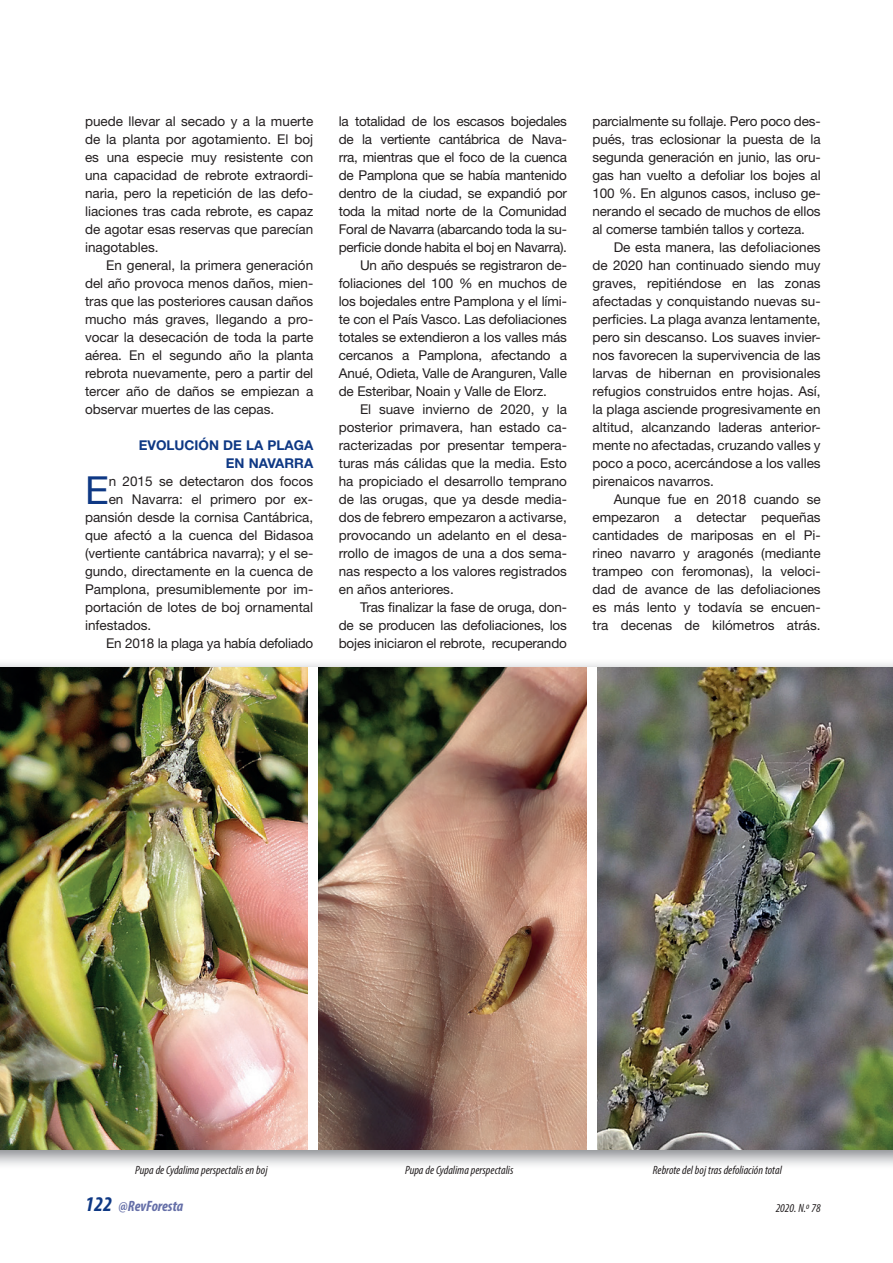
<style>
.page{position:relative;width:893px;height:1263px;background:#fff}
.page>*{position:absolute;margin:0;border:0;box-sizing:border-box;transform-origin:0 0}
.t1{font:38.7px "Helvetica Neue LT Std";color:#0e3884}
.t2{font:italic 700 condensed 15px "Myriad Pro";color:#656fa8}
.t3{font:13.5px/18px "Helvetica Neue LT Std";color:#231f20;text-align:justify}
.t4{font:13.5px "Helvetica Neue LT Std";letter-spacing:-.02em;color:#231f20}
.t5{font:700 13.5px/18px "Helvetica Neue";color:#0e3884;text-align:right}
.t6{font:italic condensed 12px "Myriad Pro";color:#231f20}
.s1{font-size:21px;color:#0e3884}
</style>
<div class="page">
<img style="left:0;top:663px;width:893px;height:502px">
<img style="left:318px;top:668px;width:270px;height:481px">
<img style="left:0;top:668px;width:309px;height:481px">
<img style="left:597px;top:668px;width:296px;height:481px">
<div style="left:309px;top:667px;width:9px;height:482px;background:#fff"></div>
<div style="left:588px;top:667px;width:9px;height:482px;background:#fff"></div>
<p class="t3" style="left:85px;top:112px;width:230px">puede llevar al secado y a la muerte de la planta por agotamiento. El boj es una especie muy resistente con una capacidad de rebrote extraordi&shy;naria, pero la repetición de las defo&shy;liaciones tras cada rebrote, es capaz de agotar esas reservas que parecían inagotables.</p>
<p class="t3" style="left:85px;top:256px;width:230px;text-indent:21px">En general, la primera generación del año provoca menos daños, mien&shy;tras que las posteriores causan daños mucho más graves, llegando a pro&shy;vocar la desecación de toda la parte aérea. En el segundo año la planta rebrota nuevamente, pero a partir del tercer año de daños se empiezan a observar muertes de las cepas.</p>
<p class="t5" style="left:139px;top:436px;width:176px">EVOLUCIÓN DE LA PLAGA<br>EN NAVARRA</p>
<h1 class="t1" style="left:85px;top:467px;width:25px">E</h1>
<p class="t3" style="left:109px;top:472px;width:206px">n 2015 se detectaron dos focos</p>
<p class="t3" style="left:109px;top:490px;width:206px">en Navarra: el primero por ex-</p>
<p class="t3" style="left:85px;top:508px;width:230px">pansión desde la cornisa Cantábrica,</p>
<p class="t3" style="left:85px;top:526px;width:230px">que afectó a la cuenca del Bidasoa</p>
<p class="t3" style="left:85px;top:544px;width:230px">(vertiente cantábrica navarra); y el se-</p>
<p class="t3" style="left:85px;top:562px;width:230px">gundo, directamente en la cuenca de</p>
<p class="t3" style="left:85px;top:580px;width:230px">Pamplona, presumiblemente por im-</p>
<p class="t3" style="left:85px;top:598px;width:230px">portación de lotes de boj ornamental</p>
<p class="t3" style="left:85px;top:616px;width:68px">infestados.</p>
<p class="t4" style="left:106px;top:635px;width:208px">En 2018 la plaga ya había defoliado</p>
<p class="t4" style="left:339px;top:113px;width:230px">la totalidad de los escasos bojedales</p>
<p class="t4" style="left:339px;top:131px;width:230px">de la vertiente cantábrica de Nava-</p>
<p class="t4" style="left:339px;top:149px;width:230px">rra, mientras que el foco de la cuenca</p>
<p class="t4" style="left:339px;top:167px;width:230px">de Pamplona que se había mantenido</p>
<p class="t4" style="left:339px;top:185px;width:230px">dentro de la ciudad, se expandió por</p>
<p class="t4" style="left:339px;top:203px;width:230px">toda la mitad norte de la Comunidad</p>
<p class="t4" style="left:339px;top:221px;width:230px">Foral de Navarra (abarcando toda la su-</p>
<p class="t4" style="left:339px;top:239px;width:230px">perficie donde habita el boj en Navarra).</p>
<p class="t3" style="left:360px;top:256px;width:208px">Un año después se registraron de-</p>
<p class="t3" style="left:339px;top:274px;width:230px">foliaciones del 100 % en muchos de</p>
<p class="t3" style="left:339px;top:292px;width:230px">los bojedales entre Pamplona y el lími-</p>
<p class="t3" style="left:339px;top:310px;width:230px">te con el País Vasco. Las defoliaciones</p>
<p class="t3" style="left:339px;top:328px;width:230px">totales se extendieron a los valles más</p>
<p class="t3" style="left:339px;top:346px;width:230px">cercanos a Pamplona, afectando a</p>
<p class="t3" style="left:339px;top:364px;width:230px">Anué, Odieta, Valle de Aranguren, Valle</p>
<p class="t3" style="left:339px;top:382px;width:210px">de Esteribar, Noain y Valle de Elorz.</p>
<p class="t3" style="left:360px;top:400px;width:208px">El suave invierno de 2020, y la</p>
<p class="t3" style="left:339px;top:418px;width:230px">posterior primavera, han estado ca-</p>
<p class="t3" style="left:339px;top:436px;width:230px">racterizadas por presentar tempera-</p>
<p class="t3" style="left:339px;top:454px;width:230px">turas más cálidas que la media. Esto</p>
<p class="t3" style="left:339px;top:472px;width:230px">ha propiciado el desarrollo temprano</p>
<p class="t3" style="left:339px;top:490px;width:230px">de las orugas, que ya desde media-</p>
<p class="t3" style="left:339px;top:508px;width:230px">dos de febrero empezaron a activarse,</p>
<p class="t3" style="left:339px;top:526px;width:230px">provocando un adelanto en el desa-</p>
<p class="t3" style="left:339px;top:544px;width:230px">rrollo de imagos de una a dos sema-</p>
<p class="t3" style="left:339px;top:562px;width:230px">nas respecto a los valores registrados</p>
<p class="t3" style="left:339px;top:580px;width:117px">en años anteriores.</p>
<p class="t3" style="left:360px;top:598px;width:208px">Tras finalizar la fase de oruga, don-</p>
<p class="t3" style="left:339px;top:616px;width:230px">de se producen las defoliaciones, los</p>
<p class="t3" style="left:339px;top:634px;width:230px">bojes iniciaron el rebrote, recuperando</p>
<p class="t3" style="left:592px;top:112px;width:230px">parcialmente su follaje. Pero poco des&shy;pués, tras eclosionar la puesta de la segunda generación en junio, las oru&shy;gas han vuelto a defoliar los bojes al 100 %. En algunos casos, incluso ge&shy;nerando el secado de muchos de ellos al comerse también tallos y corteza.</p>
<p class="t3" style="left:592px;top:238px;width:230px;text-indent:21px">De esta manera, las defoliaciones de 2020 han continuado siendo muy graves, repitiéndose en las zonas afectadas y conquistando nuevas su&shy;perficies. La plaga avanza lentamente, pero sin descanso. Los suaves invier&shy;nos favorecen la supervivencia de las larvas de hibernan en provisionales refugios construidos entre hojas. Así, la plaga asciende progresivamente en altitud, alcanzando laderas anterior&shy;mente no afectadas, cruzando valles y poco a poco, acercándose a los valles pirenaicos navarros.</p>
<p class="t3" style="left:592px;top:490px;width:230px;text-indent:21px">Aunque fue en 2018 cuando se empezaron a detectar pequeñas cantidades de mariposas en el Pi&shy;rineo navarro y aragonés (mediante trampeo con feromonas), la veloci&shy;dad de avance de las defoliaciones es más lento y todavía se encuen&shy;tra decenas de kilómetros atrás.</p>
<p class="t6" style="left:135px;top:1163px;width:134px">Pupa de Cydalima perspectalis en boj</p>
<p class="t6" style="left:405px;top:1163px;width:110px">Pupa de Cydalima perspectalis</p>
<p class="t6" style="left:653px;top:1163px;width:130px">Rebrote del boj tras defoliación total</p>
<p class="t2" style="left:85px;top:1196px;width:100px"><span class="s1">122</span> @RevForesta</p>
<p class="t6" style="left:776px;top:1200px;width:47px">2020. N.<sup>o</sup> 78</p>
</div>
